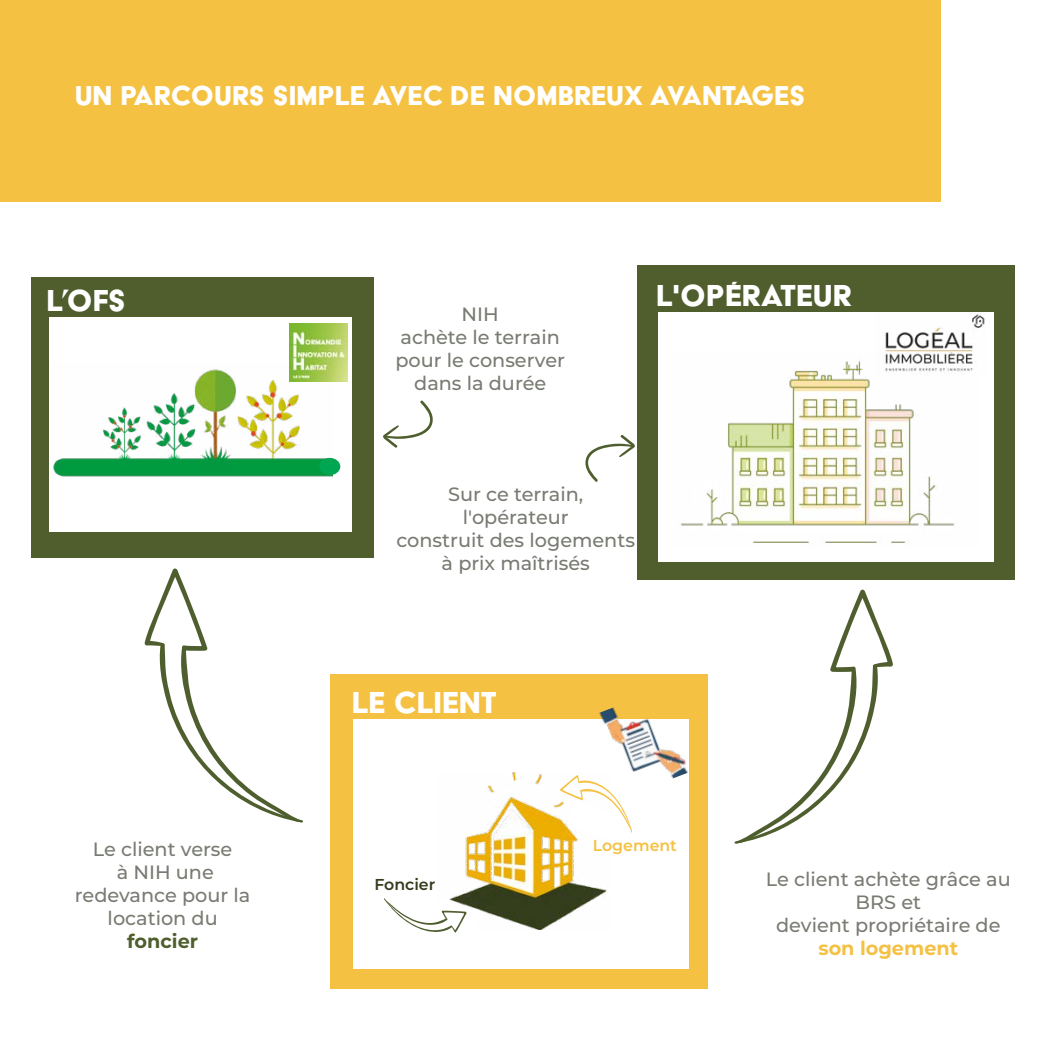
<style>
.page{position:relative;width:1042px;height:1042px;background:#fff}
.page>*{position:absolute;margin:0;border:0;box-sizing:border-box;transform-origin:0 0}
.t1{font:35px "Acier BAT Text Solid";color:#fff}
.t2{font:31.5px "Acier BAT Text Solid";color:#fff}
.t3{font:500 19.25px/23.1px "Montserrat";color:#777b72;text-align:center}
.t4{font:700 19.25px "Montserrat";color:#f5c142}
.t5{font:700 19.25px "Montserrat";color:#505e2e}
.t6{font:600 15.75px "Montserrat";color:#f5c142}
.t7{font:600 15.75px "Montserrat";color:#323c1c}
</style>
<div class="page">
<div style="left:31px;top:277px;width:342px;height:280px;background:#505e2e"></div>
<div style="left:637px;top:265px;width:377px;height:314px;background:#505e2e"></div>
<div style="left:330px;top:674px;width:377px;height:314px;background:#f5c142"></div>
<div style="left:353px;top:720px;width:336px;height:249px;background:#fff"></div>
<div style="left:0;top:0;width:940px;height:201px;background:#f5c142"></div>
<div style="left:49px;top:317px;width:302px;height:215px;background:#fff"></div>
<img style="left:289px;top:324px;width:58px;height:58px">
<img style="left:452px;top:772px;width:155px;height:157px">
<div style="left:658px;top:312px;width:336px;height:249px;background:#fff"></div>
<img style="left:680px;top:361px;width:275px;height:182px">
<img style="left:53px;top:362px;width:279px;height:116px">
<div style="left:319px;top:458px;width:21px;height:17px;background:#00a651;border-radius:50%"></div>
<img style="left:584px;top:707px;width:105px;height:72px">
<svg style="left:383px;top:400px;width:50px;height:48px"></svg>
<svg style="left:585px;top:435px;width:50px;height:47px"></svg>
<svg style="left:734px;top:589px;width:159px;height:255px"></svg>
<svg style="left:144px;top:568px;width:159px;height:254px"></svg>
<img style="left:874px;top:314px;width:111px;height:61px">
<svg style="left:384px;top:898px;width:96px;height:35px"></svg>
<svg style="left:560px;top:775px;width:72px;height:63px"></svg>
<h2 class="t2" style="left:75px;top:79px;width:732px">UN PARCOURS SIMPLE AVEC DE NOMBREUX AVANTAGES</h2>
<h1 class="t1" style="left:47px;top:282px;width:81px">L’OFS</h1>
<h1 class="t1" style="left:656px;top:277px;width:197px">L'OPÉRATEUR</h1>
<p class="t3" style="left:395px;top:302px;width:171px">NIH<br>achète le terrain pour le conserver dans la durée</p>
<p class="t3" style="left:396px;top:481px;width:240px">Sur ce terrain, l'opérateur<br>construit des logements à prix maîtrisés</p>
<p class="t3" style="left:75px;top:836px;width:177px">Le client verse<br>à NIH une redevance pour la location du</p>
<p class="t5" style="left:127px;top:927px;width:72px">foncier</p>
<h1 class="t1" style="left:352px;top:684px;width:146px">LE CLIENT</h1>
<p class="t7" style="left:374px;top:873px;width:62px">Foncier</p>
<p class="t6" style="left:593px;top:834px;width:86px">Logement</p>
<p class="t3" style="left:766px;top:867px;width:246px">Le client achète grâce au<br>BRS et<br>devient propriétaire de</p>
<p class="t4" style="left:818px;top:935px;width:141px">son logement</p>
</div>
